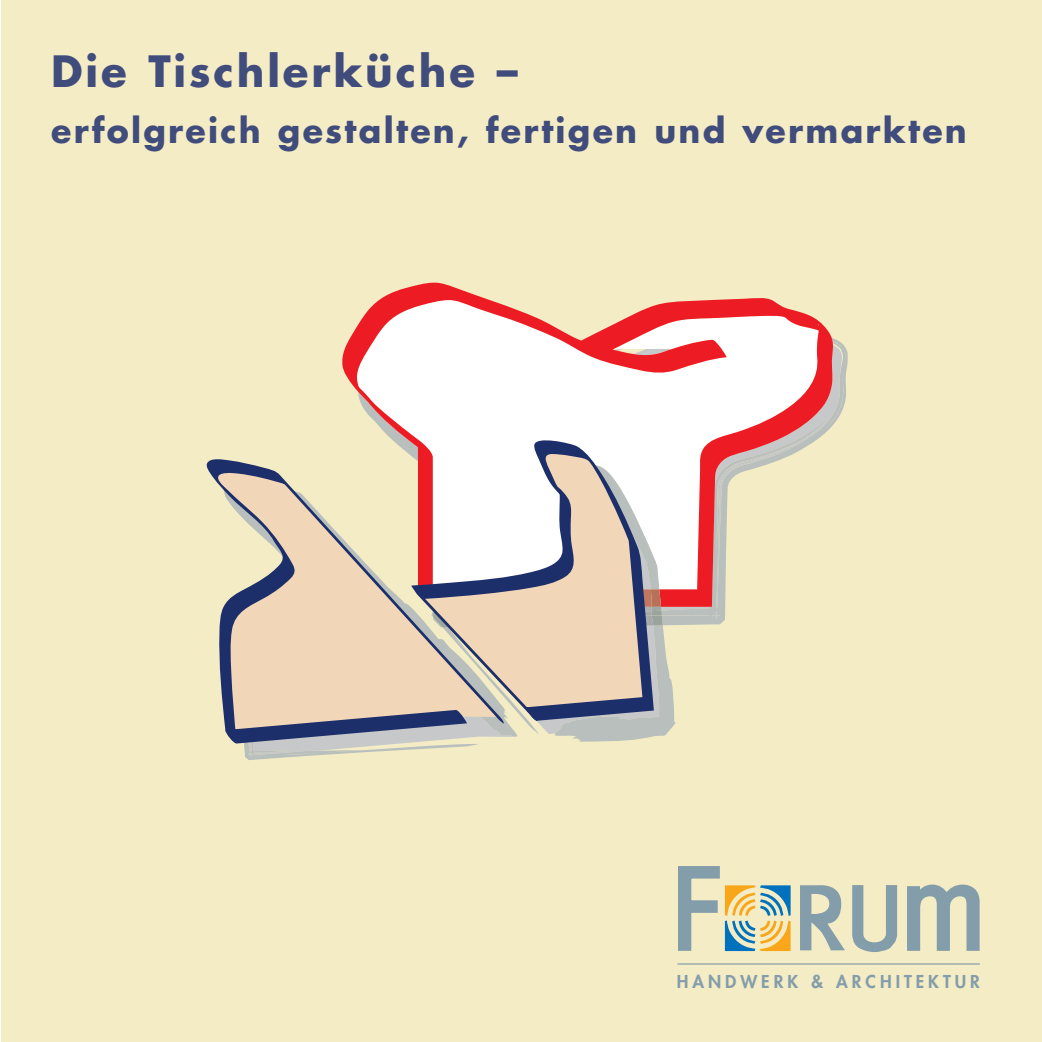
<style>
.page{position:relative;width:1042px;height:1042px;background:#fff}
.page>*{position:absolute;margin:0;border:0;box-sizing:border-box;transform-origin:0 0}
.t1{font:700 42px "Futura";letter-spacing:.07em;color:#404c7c}
.t2{font:700 33.25px "Futura";letter-spacing:.07em;color:#404c7c}
.t3{font:800 17.32px "Futura";letter-spacing:.23em;color:#849daa}
</style>
<div class="page">
<div style="left:1px;top:0;width:1040px;height:1042px;background:#f4ecc5"></div>
<svg style="left:677px;top:339px;width:170px;height:286px"></svg>
<svg style="left:342px;top:283px;width:492px;height:324px"></svg>
<svg style="left:244px;top:744px;width:235px;height:16px"></svg>
<svg style="left:504px;top:461px;width:173px;height:281px"></svg>
<svg style="left:207px;top:457px;width:297px;height:287px;fill:#f1d7b7"></svg>
<svg style="left:411px;top:435px;width:243px;height:287px;background:#d6c7bf"></svg>
<svg style="left:852px;top:885px;width:45px;height:67px"></svg>
<svg style="left:800px;top:885px;width:45px;height:65px"></svg>
<svg style="left:907px;top:884px;width:73px;height:67px"></svg>
<svg style="left:678px;top:866px;width:112px;height:86px"></svg>
<hr style="left:677px;top:963px;width:303px;height:1px;background:#849daa">
<p class="t1" style="left:51px;top:52px;width:468px">Die Tischlerküche –</p>
<p class="t2" style="left:51px;top:115px;width:917px">erfolgreich gestalten, fertigen und vermarkten</p>
<p class="t3" style="left:677px;top:973px;width:305px">HANDWERK &amp; ARCHITEKTUR</p>
</div>
